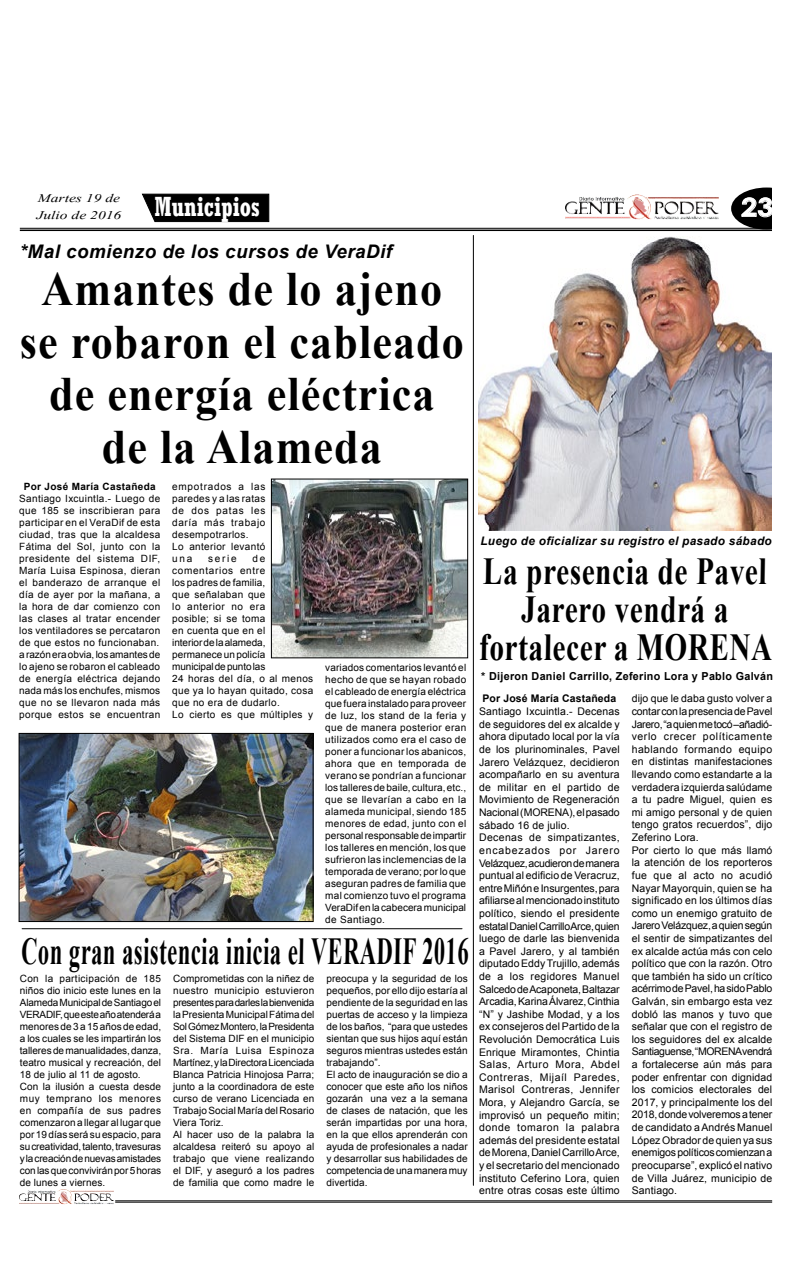
<style>
.page{position:relative;width:792px;height:1276px;background:#fff}
.page>*{position:absolute;margin:0;border:0;box-sizing:border-box;transform-origin:0 0}
.t1{font:700 47.9px/52.8px "Times New Roman";letter-spacing:.025em;color:#000;text-align:center;scale:.92 1}
.t2{font:700 38.1px/38px "Times New Roman";letter-spacing:.025em;color:#000;text-align:center;scale:.76 1}
.t3{font:700 38.1px "Times New Roman";letter-spacing:.025em;color:#000;scale:.59 1}
.t4{font:700 25.2px "Century Gothic";color:#fff;scale:1.14 1}
.t5{font:italic 700 18.7px "Arial";letter-spacing:.03em;color:#000}
.t6{font:14.6px/17.6px "Vijaya";color:#000;scale:1.32 1}
.t7{font:italic 700 11.7px "Arial";letter-spacing:.03em;color:#000}
.t8{font:700 11px "Arial";letter-spacing:.03em;color:#000}
.t9{font:10.5px/12.6px "Arial";letter-spacing:.015em;color:#000}
.t10{font:700 10.5px "Arial";letter-spacing:.015em;color:#000}
.t11{font:10px/12px "Arial";letter-spacing:.01em;color:#000}
.t12{font:10px/12px "Arial";letter-spacing:.035em;color:#000}
.t13{font:700 10px "Arial";letter-spacing:.035em;color:#000}
</style>
<div class="page">
<img style="left:633px;top:215px;width:15px;height:2px">
<svg style="left:731px;top:187px;width:41px;height:41px"></svg>
<hr style="left:20px;top:228px;width:752px;height:1px;background:#000">
<hr style="left:20px;top:229px;width:752px;height:2px;background:#000">
<img style="left:627px;top:195px;width:23px;height:20px">
<svg style="left:141px;top:193px;width:129px;height:30px;background:#1c1c1c"></svg>
<hr style="left:115px;top:1200px;width:657px;height:1px;background:#000">
<hr style="left:115px;top:1201px;width:657px;height:1px;background:#000">
<img style="left:57px;top:1189px;width:15px;height:12px">
<hr style="left:473px;top:235px;width:1px;height:950px;background:#000">
<img style="left:478px;top:237px;width:294px;height:293px">
<img style="left:273px;top:481px;width:193px;height:175px">
<div style="left:271px;top:479px;width:197px;height:179px;border:1px solid #000"></div>
<img style="left:21px;top:735px;width:290px;height:185px">
<div style="left:19px;top:733px;width:294px;height:189px;border:1px solid #000"></div>
<hr style="left:22px;top:928px;width:440px;height:1px;background:#000">
<h3 class="t6" style="left:37px;top:187px;width:171px">Martes 19 de<br>Julio de 2016 <sup>Municipios</sup></h3>
<h3 class="t5" style="left:20px;top:238px;width:374px">*Mal comienzo de los cursos de VeraDif</h3>
<h1 class="t1" style="left:20px;top:260px;width:484px">Amantes de lo ajeno se robaron el cableado de energía eléctrica<br>de la Alameda</h1>
<h3 class="t4" style="left:741px;top:188px;width:30px">23</h3>
<p class="t13" style="left:24px;top:479px;width:134px">Por José María Castañeda</p>
<p class="t11" style="left:19px;top:492px;width:143px;text-align:justify">Santiago Ixcuintla.- Luego de que 185 se inscribieran para participar en el VeraDif de esta ciudad, tras que la alcaldesa Fátima del Sol, junto con la presidente del sistema DIF, María Luisa Espinosa, dieran el banderazo de arranque el día de ayer por la mañana, a la hora de dar comienzo con las clases al tratar encender los ventiladores se percataron de que estos no funcionaban. a razón era obvia, los amantes de lo ajeno se robaron el cableado de energía eléctrica dejando nada más los enchufes, mismos que no se llevaron nada más porque estos se encuentran</p>
<p class="t12" style="left:172px;top:480px;width:95px">empotrados a las paredes y a las ratas de dos patas les daría más trabajo desempotrarlos.<br>Lo anterior levantó una</p>
<p class="t7" style="left:480px;top:532px;width:293px">Luego de oficializar su registro el pasado sábado</p>
<p class="t12" style="left:172px;top:552px;width:142px;text-indent:80px">de comentarios entre<br>los padres de familia,<br>que señalaban que<br>lo anterior no era<br>posible; si se toma<br>en cuenta que en el<br>interior de la alameda, permanece un policía<br>municipal de punto las<br>24 horas del día, o al menos que ya lo hayan quitado, cosa que no era de dudarlo.<br>Lo cierto es que múltiples y</p>
<p class="t11" style="left:208px;top:552px;width:30px">serie</p>
<h2 class="t2" style="left:479px;top:550px;width:388px">La presencia de Pavel<br>Jarero vendrá a fortalecer a MORENA</h2>
<p class="t11" style="left:325px;top:661px;width:143px;text-align:justify">variados comentarios levantó el hecho de que se hayan robado el cableado de energía eléctrica que fuera instalado para proveer de luz, los stand de la feria y que de manera posterior eran utilizados como era el caso de poner a funcionar los abanicos, ahora que en temporada de verano se pondrían a funcionar los talleres de baile, cultura, etc., que se llevarían a cabo en la alameda municipal, siendo 185 menores de edad, junto con el personal responsable de impartir los talleres en mención, los que sufrieron las inclemencias de la temporada de verano; por lo que aseguran padres de familia que mal comienzo tuvo el programa VeraDif en la cabecera municipal de Santiago.</p>
<p class="t8" style="left:481px;top:668px;width:293px">* Dijeron Daniel Carrillo, Zeferino Lora y Pablo Galván</p>
<p class="t10" style="left:482px;top:691px;width:135px">Por José María Castañeda</p>
<p class="t9" style="left:479px;top:705px;width:142px">Santiago Ixcuintla.- Decenas de seguidores del ex alcalde y ahora diputado local por la vía de los plurinominales, Pavel<br>Jarero Velázquez, decidieron acompañarlo en su aventura de militar en el partido de<br>Movimiento de Regeneración<br>Nacional (MORENA), el pasado sábado 16 de julio.<br>Decenas de simpatizantes, encabezados por Jarero<br>Velázquez, acudieron de manera puntual al edificio de Veracruz, entre Miñón e Insurgentes, para afiliarse al mencionado instituto político, siendo el presidente estatal Daniel Carrillo Arce, quien luego de darle las bienvenida a Pavel Jarero, y al también diputado Eddy Trujillo, además de a los regidores Manuel<br>Salcedo de Acaponeta, Baltazar<br>Arcadia, Karina Álvarez, Cinthia “N” y Jashibe Modad, y a los ex consejeros del Partido de la<br>Revolución Democrática Luis<br>Enrique Miramontes, Chintia<br>Salas, Arturo Mora, Abdel<br>Contreras, Mijaíl Paredes,<br>Marisol Contreras, Jennifer<br>Mora, y Alejandro García, se improvisó un pequeño mitin; donde tomaron la palabra además del presidente estatal de Morena, Daniel Carrillo Arce, y el secretario del mencionado instituto Ceferino Lora, quien entre otras cosas este último</p>
<p class="t9" style="left:632px;top:692px;width:142px">dijo que le daba gusto volver a contar con la presencia de Pavel<br>Jarero, “a quien me tocó –añadió&shy;verlo crecer políticamente hablando formando equipo en distintas manifestaciones llevando como estandarte a la verdadera izquierda salúdame a tu padre Miguel, quien es mi amigo personal y de quien tengo gratos recuerdos”, dijo<br>Zeferino Lora.<br>Por cierto lo que más llamó la atención de los reporteros fue que al acto no acudió<br>Nayar Mayorquin, quien se ha significado en los últimos días como un enemigo gratuito de<br>Jarero Velázquez, a quien según el sentir de simpatizantes del ex alcalde actúa más con celo político que con la razón. Otro que también ha sido un crítico acérrimo de Pavel, ha sido Pablo<br>Galván, sin embargo esta vez dobló las manos y tuvo que señalar que con el registro de los seguidores del ex alcalde<br>Santiaguense, “MORENA vendrá a fortalecerse aún más para poder enfrentar con dignidad los comicios electorales del<br>2017, y principalmente los del<br>2018, donde volveremos a tener de candidato a Andrés Manuel<br>López Obrador de quien ya sus enemigos políticos comienzan a preocuparse”, explicó el nativo de Villa Juárez, municipio de<br>Santiago.</p>
<h2 class="t3" style="left:21px;top:923px;width:761px">Con gran asistencia inicia el VERADIF 2016</h2>
<p class="t11" style="left:20px;top:972px;width:143px">Con la participación de 185 niños dio inicio este lunes en la<br>Alameda Municipal de Santiago el<br>VERADIF, que este año atenderá a menores de 3 a 15 años de edad, a los cuales se les impartirán los talleres de manualidades, danza, teatro musical y recreación, del<br>18 de julio al 11 de agosto.<br>Con la ilusión a cuesta desde muy temprano los menores en compañía de sus padres comenzaron a llegar al lugar que por 19 días será su espacio, para su creatividad, talento, travesuras y la creación de nuevas amistades con las que convivirán por 5 horas de lunes a viernes.</p>
<p class="t11" style="left:173px;top:972px;width:143px">Comprometidas con la niñez de nuestro municipio estuvieron presentes para darles la bienvenida la Presienta Municipal Fátima del<br>Sol Gómez Montero, la Presidenta del Sistema DIF en el municipio<br>Sra. María Luisa Espinoza<br>Martínez, y la Directora Licenciada<br>Blanca Patricia Hinojosa Parra; junto a la coordinadora de este curso de verano Licenciada en<br>Trabajo Social María del Rosario<br>Viera Toriz.<br>Al hacer uso de la palabra la alcaldesa reiteró su apoyo al trabajo que viene realizando el DIF, y aseguró a los padres de familia que como madre le</p>
<p class="t11" style="left:326px;top:972px;width:143px">preocupa y la seguridad de los pequeños, por ello dijo estaría al pendiente de la seguridad en las puertas de acceso y la limpieza de los baños, “para que ustedes sientan que sus hijos aquí están seguros mientras ustedes están trabajando”.<br>El acto de inauguración se dio a conocer que este año los niños gozarán una vez a la semana de clases de natación, que les serán impartidas por una hora, en la que ellos aprenderán con ayuda de profesionales a nadar y desarrollar sus habilidades de competencia de una manera muy divertida.</p>
</div>
